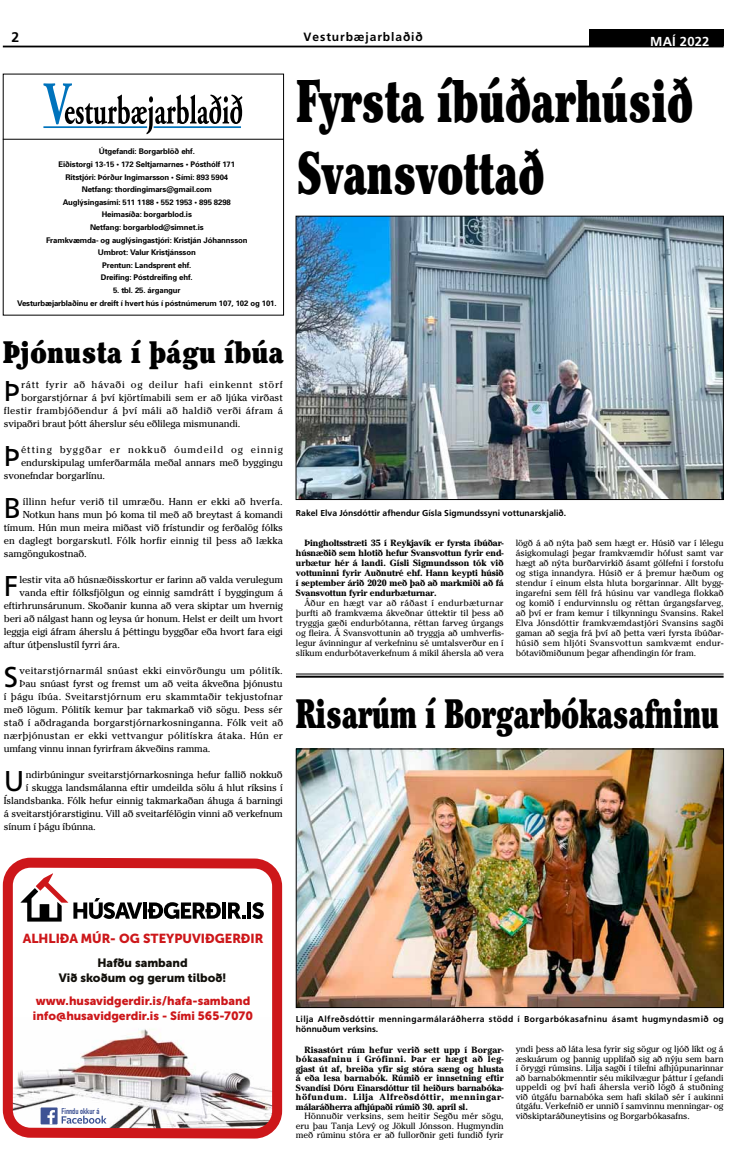
<style>
.page{position:relative;width:752px;height:1168px;background:#fff}
.page>*{position:absolute;margin:0;border:0;box-sizing:border-box;transform-origin:0 0}
.t1{font:900 condensed 60px/72px "Cheltenham";letter-spacing:-.01em;color:#000;scale:.8 1}
.t2{font:900 condensed 41px "Cheltenham";letter-spacing:-.015em;color:#000;scale:.8 1}
.t3{font:900 condensed 31px "Cheltenham";color:#000}
.t4{font:28.6px "Frutiger";color:#000}
.t5{font:700 14px "Frutiger";color:#000}
.t6{font:13px "Museo Sans Cyrl 900";color:#cd171a}
.t7{font:700 13px "Frutiger";letter-spacing:.015em;color:#fff}
.t8{font:12px/14.4px "Museo Sans Cyrl 900";color:#cd171a}
.t9{font:12px/14.4px "Museo Sans Cyrl 900";color:#12100b;text-align:center}
.t10{font:700 12px "Frutiger";letter-spacing:.075em;color:#000}
.t11{font:10px "Cheltenham";letter-spacing:-.015em;color:#000}
.t12{font:10px "Cheltenham";letter-spacing:.025em;color:#000}
.t13{font:10px "Cheltenham";letter-spacing:.02em;color:#000}
.t14{font:10px "Cheltenham";letter-spacing:.005em;color:#000}
.t15{font:10px "Cheltenham";letter-spacing:.01em;color:#000}
.t16{font:10px "Cheltenham";letter-spacing:.055em;color:#000}
.t17{font:10px "Cheltenham";letter-spacing:.09em;color:#000}
.t18{font:9px/10px "Cheltenham";letter-spacing:-.01em;color:#000;text-align:justify}
.t19{font:700 9px/9.5px "Cheltenham";letter-spacing:-.01em;color:#000;text-align:justify}
.t20{font:700 8.6px/10px "Frutiger";letter-spacing:.04em;color:#000}
.t21{font:700 8.6px "Frutiger";color:#000}
.t22{font:700 8.1px "DIN Condensed";color:#3e5294}
.t23{font:700 7.8px/12.6px "Univers";letter-spacing:-.015em;color:#000;text-align:center}
</style>
<div class="page">
<hr style="left:3px;top:46px;width:720px;height:1px;background:#000">
<hr style="left:3px;top:139px;width:281px;height:1px;background:#000">
<svg style="left:43px;top:83px;width:199px;height:51px"></svg>
<hr style="left:43px;top:126px;width:104px;height:2px;background:#0073bc">
<hr style="left:153px;top:126px;width:88px;height:2px;background:#0073bc">
<div style="left:588px;top:30px;width:135px;height:16px;background:#000"></div>
<svg style="left:2px;top:857px;width:281px;height:282px"></svg>
<svg style="left:62px;top:1115px;width:44px;height:9px"></svg>
<div style="left:41px;top:1107px;width:17px;height:17px;background:#3e5294"></div>
<svg style="left:47px;top:1110px;width:8px;height:14px"></svg>
<img style="left:297px;top:218px;width:424px;height:280px">
<div style="left:295px;top:216px;width:428px;height:284px;border:1px solid #000"></div>
<img style="left:298px;top:751px;width:423px;height:255px">
<div style="left:296px;top:749px;width:427px;height:259px;border:1px solid #000"></div>
<hr style="left:296px;top:674px;width:427px;height:1px;background:#000">
<hr style="left:296px;top:676px;width:427px;height:2px;background:#000">
<h3 class="t5" style="left:11px;top:29px;width:9px">2</h3>
<h3 class="t10" style="left:303px;top:30px;width:121px">Vesturbæjarblaðið</h3>
<h3 class="t7" style="left:649px;top:33px;width:61px">MAÍ 2022</h3>
<p class="t23" style="left:46px;top:145px;width:203px">Útgefandi: Borgarblöð ehf.<br>Eiðistorgi 13-15 • 172 Seltjarnarnes • Pósthólf 171<br>Ritstjóri: Þórður Ingimarsson • Sími: 893 5904<br>Netfang: thordingimars@gmail.com<br>Auglýsingasími: 511 1188 • 552 1953 • 895 8298<br>Heimasíða: borgarblod.is<br>Netfang: borgarblod@simnet.is<br>Framkvæmda- og auglýsingastjóri: Kristján Jóhannsson Umbrot: Valur Kristjánsson<br>Prentun: Landsprent ehf.<br>Dreifing: Póstdreifing ehf.</p>
<p class="t23" style="left:17px;top:284px;width:261px">5. tbl. 25. árgangur<br>Vesturbæjarblaðinu er dreift í hvert hús í póstnúmerum 107, 102 og 101.</p>
<h1 class="t1" style="left:296px;top:64px;width:498px">Fyrsta íbúðarhúsið<br>Svansvottað</h1>
<h3 class="t3" style="left:3px;top:332px;width:282px">Þjónusta í þágu íbúa</h3>
<h3 class="t4" style="left:4px;top:374px;width:17px">Þ</h3>
<p class="t16" style="left:21px;top:378px;width:263px">rátt fyrir að hávaði og deilur hafi einkennt störf</p>
<p class="t11" style="left:21px;top:391px;width:263px">borgarstjórnar á því kjörtímabili sem er að ljúka virðast</p>
<p class="t12" style="left:4px;top:404px;width:280px">flestir frambjóðendur á því máli að haldið verði áfram á</p>
<p class="t11" style="left:4px;top:417px;width:238px">svipaðri braut þótt áherslur séu eðlilega mismunandi.</p>
<h3 class="t4" style="left:4px;top:439px;width:17px">Þ</h3>
<p class="t17" style="left:21px;top:443px;width:263px">étting byggðar er nokkuð óumdeild og einnig</p>
<p class="t11" style="left:21px;top:456px;width:263px">endurskipulag umferðarmála meðal annars með byggingu</p>
<p class="t11" style="left:4px;top:469px;width:103px">svonefndar borgarlínu.</p>
<h3 class="t4" style="left:4px;top:491px;width:19px">B</h3>
<p class="t13" style="left:23px;top:495px;width:261px">íllinn hefur verið til umræðu. Hann er ekki að hverfa.</p>
<p class="t11" style="left:23px;top:508px;width:261px">Notkun hans mun þó koma til með að breytast á komandi</p>
<p class="t11" style="left:4px;top:521px;width:280px">tímum. Hún mun meira miðast við frístundir og ferðalög fólks</p>
<p class="t14" style="left:4px;top:534px;width:280px">en daglegt borgarskutl. Fólk horfir einnig til þess að lækka</p>
<p class="t11" style="left:4px;top:547px;width:84px">samgöngukostnað.</p>
<h3 class="t4" style="left:4px;top:569px;width:16px">F</h3>
<p class="t11" style="left:20px;top:573px;width:265px">lestir vita að húsnæðisskortur er farinn að valda verulegum</p>
<p class="t11" style="left:20px;top:586px;width:265px">vanda eftir fólksfjölgun og einnig samdrátt í byggingum á</p>
<p class="t11" style="left:4px;top:599px;width:280px">eftirhrunsárunum. Skoðanir kunna að vera skiptar um hvernig</p>
<p class="t11" style="left:4px;top:612px;width:280px">beri að nálgast hann og leysa úr honum. Helst er deilt um hvort</p>
<p class="t11" style="left:4px;top:625px;width:280px">leggja eigi áfram áherslu á þéttingu byggðar eða hvort fara eigi</p>
<p class="t11" style="left:4px;top:638px;width:117px">aftur útþenslustíl fyrri ára.</p>
<h3 class="t4" style="left:4px;top:660px;width:16px">S</h3>
<p class="t12" style="left:20px;top:664px;width:264px">veitarstjórnarmál snúast ekki einvörðungu um pólitík.</p>
<p class="t11" style="left:20px;top:677px;width:264px">Þau snúast fyrst og fremst um að veita ákveðna þjónustu</p>
<p class="t13" style="left:4px;top:690px;width:280px">í þágu íbúa. Sveitarstjórnum eru skammtaðir tekjustofnar</p>
<p class="t11" style="left:4px;top:703px;width:280px">með lögum. Pólitík kemur þar takmarkað við sögu. Þess sér</p>
<p class="t15" style="left:4px;top:716px;width:281px">stað í aðdraganda borgarstjórnarkosninganna. Fólk veit að</p>
<p class="t12" style="left:4px;top:729px;width:280px">nærþjónustan er ekki vettvangur pólitískra átaka. Hún er</p>
<p class="t11" style="left:4px;top:742px;width:208px">umfang vinnu innan fyrirfram ákveðins ramma.</p>
<h3 class="t4" style="left:4px;top:764px;width:22px">U</h3>
<p class="t11" style="left:26px;top:768px;width:258px">ndirbúningur sveitarstjórnarkosninga hefur fallið nokkuð</p>
<p class="t11" style="left:26px;top:781px;width:258px">í skugga landsmálanna eftir umdeilda sölu á hlut ríksins í</p>
<p class="t11" style="left:4px;top:794px;width:280px">Íslandsbanka. Fólk hefur einnig takmarkaðan áhuga á barningi</p>
<p class="t11" style="left:4px;top:807px;width:280px">á sveitarstjórarstiginu. Vill að sveitarfélögin vinni að verkefnum</p>
<p class="t11" style="left:4px;top:820px;width:93px">sínum í þágu íbúnna.</p>
<p class="t21" style="left:296px;top:508px;width:272px">Rakel Elva Jónsdóttir afhendur Gísla Sigmundssyni vottunarskjalið.</p>
<p class="t19" style="left:296px;top:538px;width:209px;line-height:10px;text-indent:9px">Þing-holts-stræti 35 í Reykja-vík er fyrsta íbúðar&shy;hús-næðið sem hlotið hefur Svansvottun fyr-ir end&shy;ur-bæt-ur hér á landi. Gísli Sig-munds-son tók við vottuninni fyr-ir Auðnu-tré ehf. Hann keypti húsið í sept-em-ber árið 2020 með það að mark-miði að fá Svans-vott-un fyr-ir end-ur-bæt-urn-ar.</p>
<p class="t18" style="left:296px;top:598px;width:209px;text-indent:9px">Áður en hægt var að ráðast í endurbæturnar þurfti að framkvæma ákveðnar úttektir til þess að tryggja gæði endurbótanna, réttan farveg úrgangs og fleira. Á Svansvottunin að tryggja að umhverfis&shy;legur ávinningur af verkefninu sé umtalsverður en í slíkum endurbótaverkefnum á mikil áhersla að vera</p>
<p class="t18" style="left:515px;top:538px;width:209px">lögð á að nýta það sem hægt er. Húsið var í lélegu ásigkomulagi þegar framkvæmdir hófust samt var hægt að nýta burðarvirkið ásamt gólfefni í forstofu og stiga innandyra. Húsið er á þremur hæðum og stendur í einum elsta hluta borgarinnar. Allt bygg&shy;ingarefni sem féll frá húsinu var vandlega flokkað og komið í endurvinnslu og réttan úrgangsfarveg, að því er fram kemur í tilkynningu Svansins. Rakel Elva Jónsdóttir framkvæmdastjóri Svansins sagði gaman að segja frá því að þetta væri fyrsta íbúðar&shy;húsið sem hljóti Svansvottun samkvæmt endur&shy;bótaviðmiðunum þegar afhendingin fór fram.</p>
<h2 class="t2" style="left:296px;top:688px;width:530px">Risarúm í Borgarbókasafninu</h2>
<h3 class="t6" style="left:23px;top:931px;width:242px">ALHLIÐA MÚR- OG STEYPUVIÐGERÐIR</h3>
<h3 class="t9" style="left:59px;top:956px;width:169px">Hafðu samband<br>Við skoðum og gerum tilboð!</h3>
<h3 class="t8" style="left:33px;top:994px;width:221px">www.husavidgerdir.is/hafa-samband info@husavidgerdir.is - Sími 565-7070</h3>
<p class="t22" style="left:62px;top:1106px;width:39px">Finndu okkur á</p>
<p class="t20" style="left:296px;top:1014px;width:429px">Lilja Alfreðsdóttir menningarmálaráðherra stödd í Borgarbókasafninu ásamt hugmyndasmið og hönnuðum verksins.</p>
<p class="t19" style="left:296px;top:1044px;width:209px;text-indent:9px">Risastórt rúm hefur verið sett upp í Borgar&shy;bókasafninu í Grófinni. Þar er hægt að leg&shy;gjast út af, breiða yfir sig stóra sæng og hlusta á eða lesa barnabók. Rúmið er innsetning eftir Svandísi Dóru Einarsdóttur til heiðurs barnabóka&shy;höfundum. Lilja Alfreðsdóttir, menningar&shy;málaráðherra afhjúpaði rúmið 30. apríl sl.</p>
<p class="t18" style="left:296px;top:1111px;width:209px;line-height:9.5px;text-indent:9px">Hönnuðir verksins, sem heitir Segðu mér sögu, eru þau Tanja Levý og Jökull Jónsson. Hugmyndin með rúminu stóra er að fullorðnir geti fundið fyrir</p>
<p class="t18" style="left:515px;top:1044px;width:209px;line-height:9.5px">yndi þess að láta lesa fyrir sig sögur og ljóð líkt og á æskuárum og þannig upplifað sig að nýju sem barn í öryggi rúmsins. Lilja sagði í tilefni afhjúpunarinnar að barnabókmenntir séu mikilvægur þáttur í gefandi uppeldi og því hafi áhersla verið lögð á stuðning við útgáfu barnabóka sem hafi skilað sér í aukinni útgáfu. Verkefnið er unnið í samvinnu menningar- og viðskiptaráðuneytisins og Borgarbókasafns.</p>
</div>
